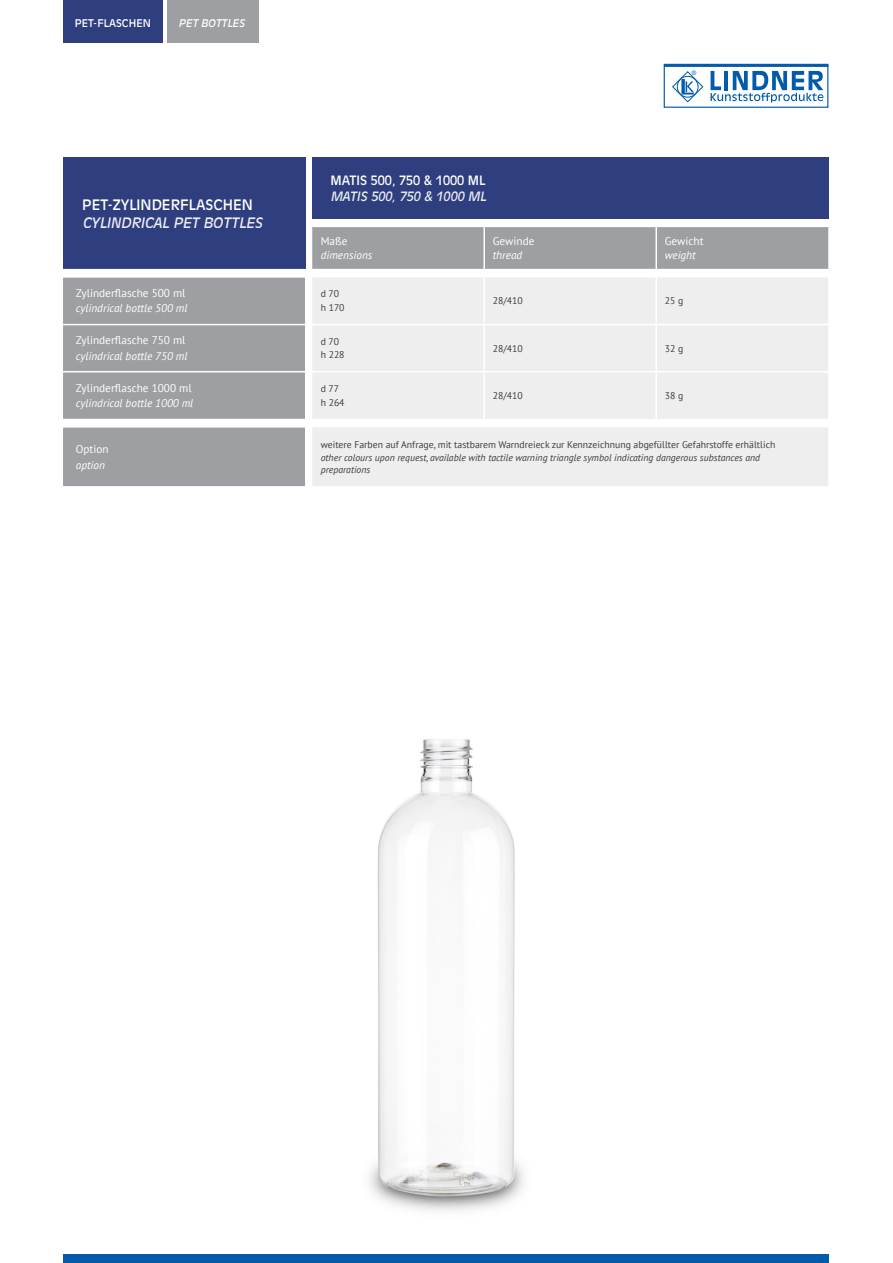
<style>
.page{position:relative;width:893px;height:1263px;background:#fff}
.page>*{position:absolute;margin:0;border:0;box-sizing:border-box;transform-origin:0 0}
.t1{font:italic 14.25px "Antique Olive CE";color:#fff}
.t2{font:14.25px "Antique Olive CE";color:#fff}
.t3{font:12.75px "Antique Olive CE";color:#fff}
.t4{font:italic 12.75px "Antique Olive CE";color:#fff}
.t5{font:italic 11.25px "PT Sans";color:#fff}
.t6{font:11.25px "PT Sans";color:#fff}
.t7{font:10.5px "Antique Olive CE";color:#fff}
.t8{font:italic 10.5px "Antique Olive CE";color:#fff}
.t9{font:9.75px "PT Sans";color:#3e3e3f}
.t10{font:italic 9.75px/11.7px "PT Sans";color:#3e3e3f}
.t11{font:6px "Arial";color:#015aaa}
</style>
<div class="page">
<div style="left:63px;top:1254px;width:765px;height:9px;background:#015aaa"></div>
<div style="left:664px;top:64px;width:164px;height:44px;border:1px solid #015aaa"></div>
<hr style="left:664px;top:65px;width:164px;height:2px;background:#015aaa">
<svg style="left:711px;top:71px;width:112px;height:32px"></svg>
<svg style="left:672px;top:71px;width:32px;height:32px"></svg>
<div style="left:677px;top:76px;width:22px;height:22px;border:1px solid #015aaa;border-radius:50%"></div>
<div style="left:167px;top:0;width:91px;height:43px;background:#9d9fa2"></div>
<div style="left:63px;top:0;width:100px;height:43px;background:#2e3e7e"></div>
<div style="left:312px;top:157px;width:516px;height:62px;background:#2e3e7e"></div>
<div style="left:63px;top:157px;width:242px;height:112px;background:#2e3e7e"></div>
<img style="left:369px;top:739px;width:155px;height:472px">
<svg style="left:63px;top:226px;width:765px;height:43px;fill:#9d9fa2"></svg>
<div style="left:63px;top:277px;width:242px;height:209px;background:#9d9fa2"></div>
<div style="left:312px;top:278px;width:516px;height:208px;background:#eeeeef"></div>
<hr style="left:483px;top:227px;width:2px;height:42px;background:#fff">
<hr style="left:655px;top:227px;width:2px;height:42px;background:#fff">
<hr style="left:483px;top:277px;width:2px;height:47px;background:#fff">
<hr style="left:655px;top:277px;width:2px;height:47px;background:#fff">
<hr style="left:483px;top:325px;width:2px;height:46px;background:#fff">
<hr style="left:655px;top:325px;width:2px;height:46px;background:#fff">
<hr style="left:483px;top:372px;width:2px;height:47px;background:#fff">
<hr style="left:655px;top:372px;width:2px;height:47px;background:#fff">
<hr style="left:312px;top:226px;width:172px;height:1px;background:#fff">
<hr style="left:484px;top:226px;width:172px;height:1px;background:#fff">
<hr style="left:656px;top:226px;width:172px;height:1px;background:#fff">
<hr style="left:63px;top:324px;width:242px;height:1px;background:#fff">
<hr style="left:312px;top:324px;width:172px;height:1px;background:#fff">
<hr style="left:484px;top:324px;width:172px;height:1px;background:#fff">
<hr style="left:656px;top:324px;width:172px;height:1px;background:#fff">
<hr style="left:63px;top:371px;width:242px;height:1px;background:#fff">
<hr style="left:312px;top:371px;width:172px;height:1px;background:#fff">
<hr style="left:484px;top:371px;width:172px;height:1px;background:#fff">
<hr style="left:656px;top:371px;width:172px;height:1px;background:#fff">
<p class="t7" style="left:75px;top:17px;width:78px">PET-FLASCHEN</p>
<p class="t8" style="left:179px;top:17px;width:67px">PET BOTTLES</p>
<p class="t2" style="left:82px;top:197px;width:172px">PET-ZYLINDERFLASCHEN</p>
<h1 class="t1" style="left:82px;top:214px;width:182px">CYLINDRICAL PET BOTTLES</h1>
<p class="t6" style="left:76px;top:286px;width:111px">Zylinderflasche 500 ml</p>
<p class="t5" style="left:76px;top:301px;width:113px">cylindrical bottle 500 ml</p>
<p class="t6" style="left:76px;top:333px;width:111px">Zylinderflasche 750 ml</p>
<p class="t5" style="left:76px;top:349px;width:113px">cylindrical bottle 750 ml</p>
<p class="t6" style="left:76px;top:381px;width:117px">Zylinderflasche 1000 ml</p>
<p class="t5" style="left:76px;top:396px;width:119px">cylindrical bottle 1000 ml</p>
<p class="t6" style="left:76px;top:442px;width:34px">Option</p>
<p class="t5" style="left:76px;top:457px;width:31px">option</p>
<p class="t3" style="left:330px;top:172px;width:157px">MATIS 500, 750 &amp; 1000 ML</p>
<h2 class="t4" style="left:330px;top:189px;width:158px">MATIS 500, 750 &amp; 1000 ML</h2>
<p class="t6" style="left:321px;top:234px;width:28px">Maße</p>
<p class="t5" style="left:321px;top:248px;width:53px">dimensions</p>
<p class="t6" style="left:493px;top:234px;width:43px">Gewinde</p>
<p class="t5" style="left:493px;top:248px;width:31px">thread</p>
<p class="t11" style="left:692px;top:69px;width:6px">®</p>
<p class="t6" style="left:665px;top:234px;width:40px">Gewicht</p>
<p class="t5" style="left:665px;top:248px;width:32px">weight</p>
<p class="t9" style="left:321px;top:288px;width:20px">d 70</p>
<p class="t9" style="left:321px;top:301px;width:25px">h 170</p>
<p class="t9" style="left:321px;top:335px;width:20px">d 70</p>
<p class="t9" style="left:321px;top:349px;width:25px">h 228</p>
<p class="t9" style="left:321px;top:383px;width:20px">d 77</p>
<p class="t9" style="left:321px;top:396px;width:25px">h 264</p>
<p class="t9" style="left:493px;top:294px;width:32px">28/410</p>
<p class="t9" style="left:665px;top:294px;width:20px">25 g</p>
<p class="t9" style="left:493px;top:342px;width:32px">28/410</p>
<p class="t9" style="left:665px;top:342px;width:20px">32 g</p>
<p class="t9" style="left:493px;top:389px;width:32px">28/410</p>
<p class="t9" style="left:665px;top:389px;width:20px">38 g</p>
<p class="t9" style="left:321px;top:438px;width:456px">weitere Farben auf Anfrage, mit tastbarem Warndreieck zur Kennzeichnung abgefüllter Gefahrstoffe erhältlich</p>
<p class="t10" style="left:321px;top:452px;width:441px">other colours upon request, available with tactile warning triangle symbol indicating dangerous substances and preparations</p>
</div>
